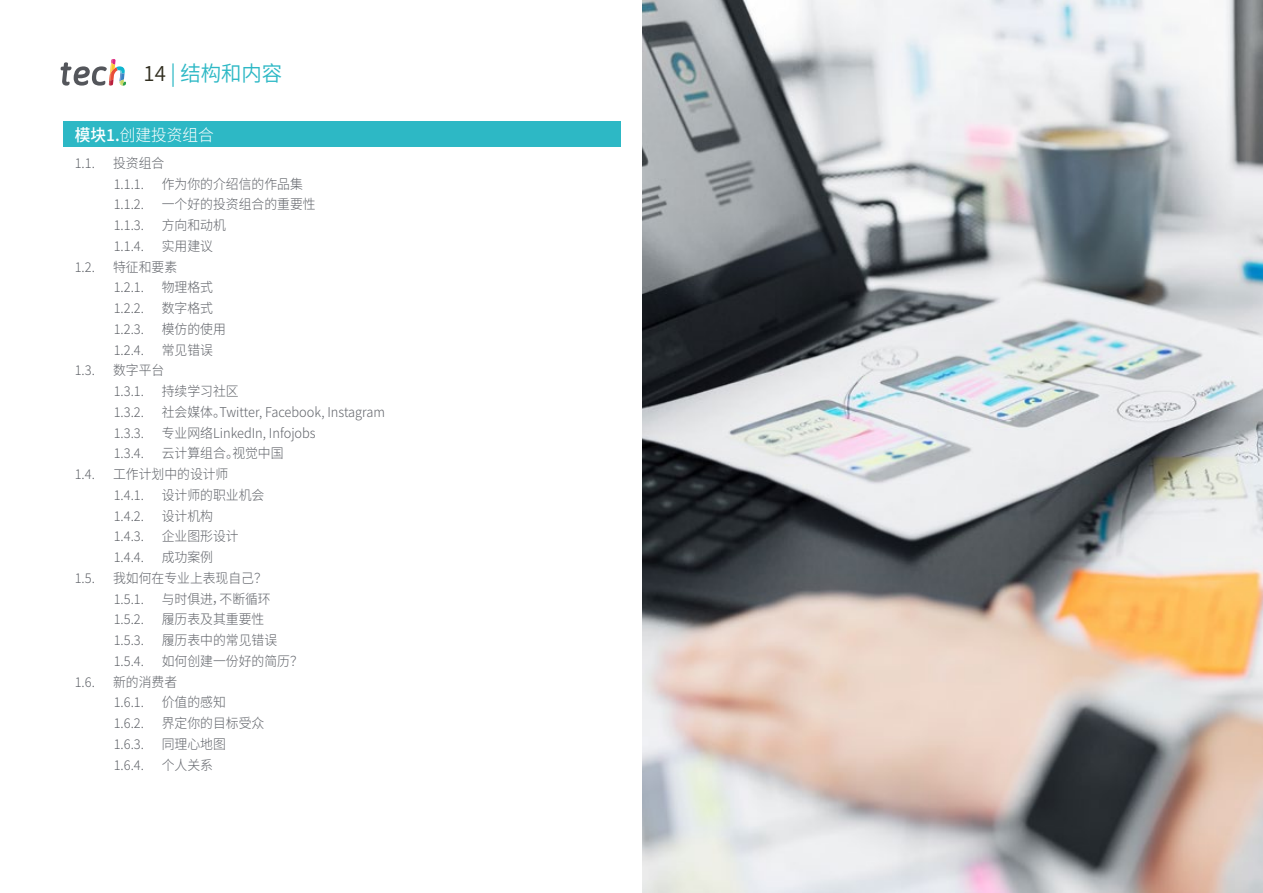
<style>
.page{position:relative;width:1263px;height:893px;background:#fff}
.page>*{position:absolute;margin:0;border:0;box-sizing:border-box;transform-origin:0 0}
.t1{font:21px "Source Han Sans CN";color:#2db8c5}
.t2{font:300 16.5px "Source Han Sans CN";color:#fff;scale:.95 1}
.t3{font:300 13.5px/20.7px "Source Han Sans CN";color:#61646a;scale:.95 1}
.s1{color:#312e20}
.s2{font-weight:500}
</style>
<div class="page">
<div style="left:64px;top:121px;width:557px;height:26px;background:#2db8c5"></div>
<svg style="left:61px;top:59px;width:65px;height:27px"></svg>
<img style="left:642px;top:0;width:621px;height:893px">
<h1 class="t1" style="left:144px;top:61px;width:140px"><span class="s1">14</span> | 结构和内容</h1>
<p class="t2" style="left:75px;top:125px;width:148px"><span class="s2">模块1.</span>创建投资组合</p>
<p class="t3" style="left:75px;top:153px;width:23px">1.1.</p>
<p class="t3" style="left:113px;top:153px;width:55px">投资组合<br>1.1.1.</p>
<p class="t3" style="left:162px;top:174px;width:150px">作为你的介绍信的作品集</p>
<p class="t3" style="left:114px;top:194px;width:33px">1.1.2.</p>
<p class="t3" style="left:162px;top:194px;width:164px">一个好的投资组合的重要性</p>
<p class="t3" style="left:114px;top:215px;width:33px">1.1.3.</p>
<p class="t3" style="left:162px;top:215px;width:69px">方向和动机</p>
<p class="t3" style="left:114px;top:236px;width:33px">1.1.4.</p>
<p class="t3" style="left:162px;top:236px;width:55px">实用建议</p>
<p class="t3" style="left:75px;top:257px;width:23px">1.2.</p>
<p class="t3" style="left:113px;top:257px;width:69px">特征和要素<br>1.2.1.</p>
<p class="t3" style="left:162px;top:277px;width:55px">物理格式</p>
<p class="t3" style="left:114px;top:298px;width:33px">1.2.2.</p>
<p class="t3" style="left:162px;top:298px;width:55px">数字格式</p>
<p class="t3" style="left:114px;top:319px;width:33px">1.2.3.</p>
<p class="t3" style="left:162px;top:319px;width:69px">模仿的使用</p>
<p class="t3" style="left:114px;top:340px;width:33px">1.2.4.</p>
<p class="t3" style="left:162px;top:340px;width:55px">常见错误</p>
<p class="t3" style="left:75px;top:360px;width:23px">1.3.</p>
<p class="t3" style="left:113px;top:360px;width:55px">数字平台<br>1.3.1.</p>
<p class="t3" style="left:162px;top:381px;width:82px">持续学习社区</p>
<p class="t3" style="left:114px;top:402px;width:33px">1.3.2.</p>
<p class="t3" style="left:162px;top:402px;width:237px">社会媒体。Twitter, Facebook, Instagram</p>
<p class="t3" style="left:114px;top:423px;width:33px">1.3.3.</p>
<p class="t3" style="left:162px;top:423px;width:164px">专业网络LinkedIn, Infojobs</p>
<p class="t3" style="left:114px;top:443px;width:33px">1.3.4.</p>
<p class="t3" style="left:162px;top:443px;width:130px">云计算组合。视觉中国</p>
<p class="t3" style="left:75px;top:464px;width:23px">1.4.</p>
<p class="t3" style="left:113px;top:464px;width:123px">工作计划中的设计师<br>1.4.1.</p>
<p class="t3" style="left:162px;top:485px;width:110px">设计师的职业机会</p>
<p class="t3" style="left:114px;top:506px;width:33px">1.4.2.</p>
<p class="t3" style="left:162px;top:506px;width:55px">设计机构</p>
<p class="t3" style="left:114px;top:526px;width:33px">1.4.3.</p>
<p class="t3" style="left:162px;top:526px;width:82px">企业图形设计</p>
<p class="t3" style="left:114px;top:547px;width:33px">1.4.4.</p>
<p class="t3" style="left:162px;top:547px;width:55px">成功案例</p>
<p class="t3" style="left:75px;top:568px;width:23px">1.5.</p>
<p class="t3" style="left:113px;top:568px;width:164px">我如何在专业上表现自己？<br>1.5.1.</p>
<p class="t3" style="left:162px;top:589px;width:116px">与时俱进，不断循环</p>
<p class="t3" style="left:114px;top:609px;width:33px">1.5.2.</p>
<p class="t3" style="left:162px;top:609px;width:110px">履历表及其重要性</p>
<p class="t3" style="left:114px;top:630px;width:33px">1.5.3.</p>
<p class="t3" style="left:162px;top:630px;width:123px">履历表中的常见错误</p>
<p class="t3" style="left:114px;top:651px;width:33px">1.5.4.</p>
<p class="t3" style="left:162px;top:651px;width:150px">如何创建一份好的简历？</p>
<p class="t3" style="left:75px;top:672px;width:23px">1.6.</p>
<p class="t3" style="left:113px;top:672px;width:69px">新的消费者<br>1.6.1.</p>
<p class="t3" style="left:162px;top:692px;width:69px">价值的感知</p>
<p class="t3" style="left:114px;top:713px;width:33px">1.6.2.</p>
<p class="t3" style="left:162px;top:713px;width:110px">界定你的目标受众</p>
<p class="t3" style="left:114px;top:734px;width:33px">1.6.3.</p>
<p class="t3" style="left:162px;top:734px;width:69px">同理心地图</p>
<p class="t3" style="left:114px;top:755px;width:33px">1.6.4.</p>
<p class="t3" style="left:162px;top:755px;width:55px">个人关系</p>
</div>
